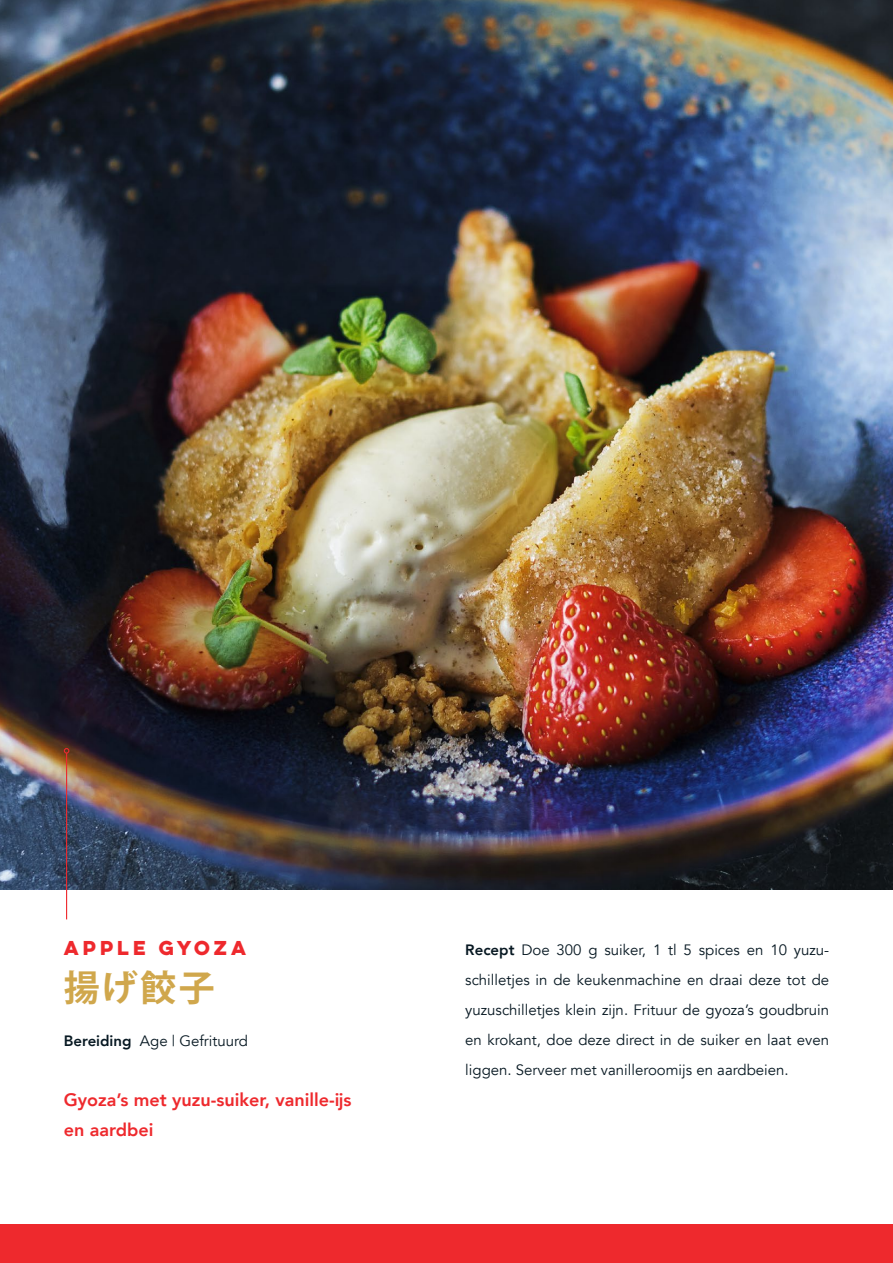
<style>
.page{position:relative;width:893px;height:1263px;background:#fff}
.page>*{position:absolute;margin:0;border:0;box-sizing:border-box;transform-origin:0 0}
.t1{font:700 36px "Koz Go Pr 6 N";color:#d0a74c}
.t2{font:800 18px/30px "Avenir";color:#ee292d}
.t3{font:700 18px "Lulo Clean One";color:#ee292d}
.t4{font:15px/30px "Avenir";color:#071822;text-align:justify}
.s1{font-weight:800}
</style>
<div class="page">
<div style="left:0;top:1225px;width:893px;height:38px;background:#ee292d"></div>
<img style="left:0;top:0;width:893px;height:889px">
<hr style="left:66px;top:753px;width:1px;height:166px;background:#ee292d">
<svg style="left:64px;top:748px;width:5px;height:6px"></svg>
<p class="t3" style="left:64px;top:934px;width:188px">APPLE GYOZA</p>
<h1 class="t1" style="left:64px;top:967px;width:153px">揚げ餃子</h1>
<p class="t4" style="left:64px;top:1026px;width:186px"><span class="s1">Bereiding</span> Age | Gefrituurd</p>
<p class="t2" style="left:64px;top:1085px;width:289px">Gyoza’s met yuzu-suiker, vanille-ijs en aardbei</p>
<p class="t4" style="left:465px;top:935px;width:365px"><span class="s1">Recept</span> Doe 300 g suiker, 1 tl 5 spices en 10 yuzu&shy;schilletjes in de keukenmachine en draai deze tot de yuzuschilletjes klein zijn. Frituur de gyoza’s goudbruin en krokant, doe deze direct in de suiker en laat even liggen. Serveer met vanilleroomijs en aardbeien.</p>
</div>
